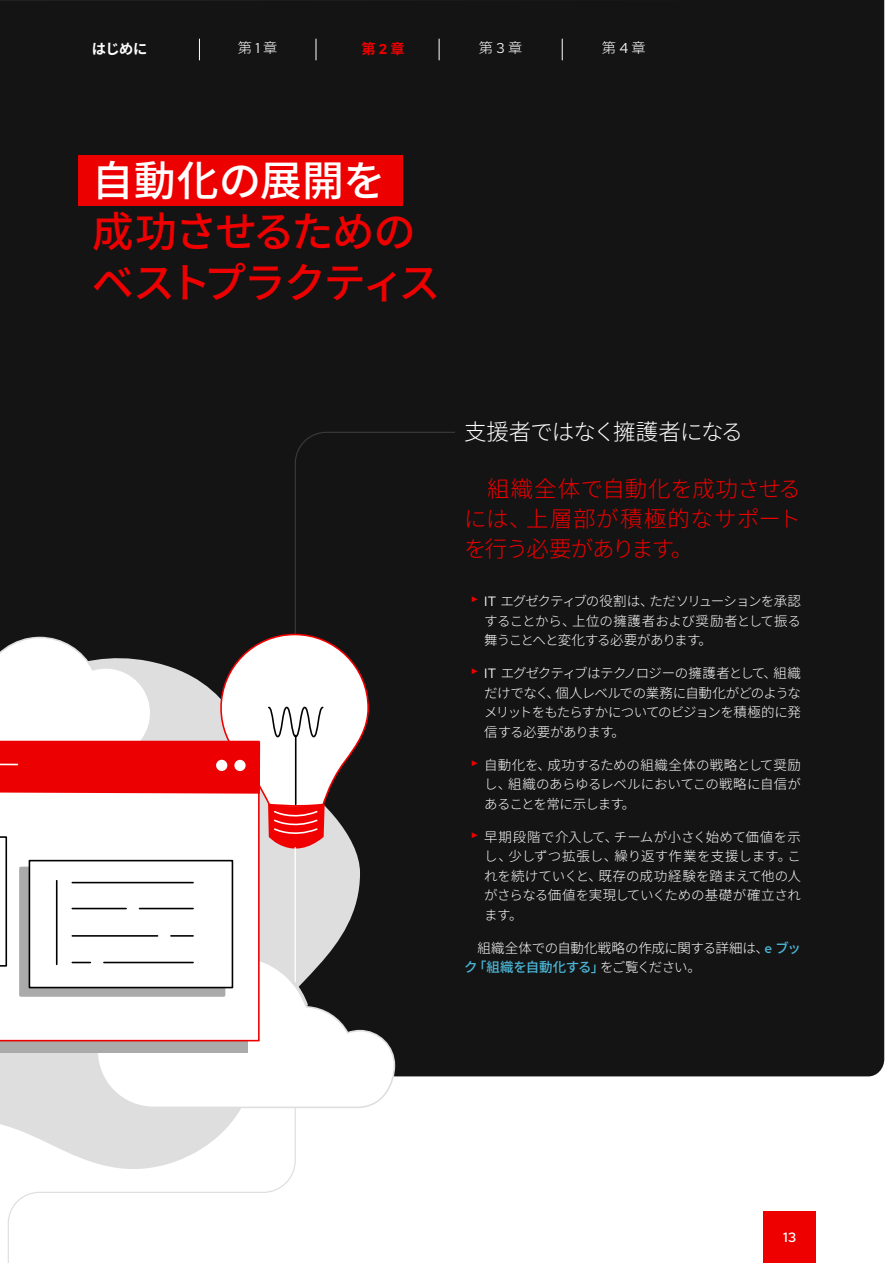
<style>
.page{position:relative;width:893px;height:1263px;background:#fff}
.page>*{position:absolute;margin:0;border:0;box-sizing:border-box;transform-origin:0 0}
.t1{font:500 42px/51px "Noto Sans JP";letter-spacing:-.055em;color:#e00}
.t2{font:500 42px "Noto Sans JP";color:#fff}
.t3{font:300 22.5px/30px "Noto Sans JP";letter-spacing:-.005em;color:#ed0000;text-align:justify}
.t4{font:300 22.5px "Noto Sans JP";letter-spacing:-.045em;color:#fff}
.t5{font:300 14.25px "Noto Sans JP";color:#fff}
.t6{font:700 14.25px "Noto Sans JP";color:#fff}
.t7{font:700 14.25px "Noto Sans JP";color:#e00}
.t8{font:300 13.5px/19.5px "Noto Sans JP";letter-spacing:-.03em;color:#fff;text-align:justify}
.t9{font:500 13.5px "Red Hat Text";color:#fff}
.s1{font-family:"Red Hat Text";font-weight:400}
.s2{font-family:"Red Hat Text"}
.s3{font-family:"Red Hat Text";font-weight:500;color:#4cb6d6}
.s4{font-weight:500;color:#4cb6d6}
</style>
<div class="page">
<div style="left:0;top:0;width:884px;height:1076px;background:#141414"></div>
<svg style="left:8px;top:1173px;width:285px;height:90px"></svg>
<svg style="left:0;top:1107px;width:296px;height:66px;fill:#dedede"></svg>
<svg style="left:0;top:431px;width:456px;height:676px"></svg>
<div style="left:763px;top:1211px;width:53px;height:52px;background:#e00"></div>
<svg style="left:199px;top:39px;width:1px;height:21px"></svg>
<svg style="left:316px;top:39px;width:1px;height:21px"></svg>
<svg style="left:439px;top:39px;width:1px;height:21px"></svg>
<svg style="left:562px;top:39px;width:1px;height:21px"></svg>
<div style="left:79px;top:155px;width:324px;height:50px;background:#ed0000"></div>
<p class="t6" style="left:92px;top:40px;width:57px">はじめに</p>
<p class="t5" style="left:238px;top:40px;width:41px">第 <span class="s1">1</span> 章</p>
<p class="t7" style="left:362px;top:40px;width:45px">第 <span class="s2">2</span> 章</p>
<p class="t5" style="left:479px;top:40px;width:45px">第 <span class="s1">3</span> 章</p>
<p class="t5" style="left:602px;top:40px;width:45px">第 <span class="s1">4</span> 章</p>
<h1 class="t2" style="left:92px;top:157px;width:295px">自動化の展開を</h1>
<h1 class="t1" style="left:92px;top:207px;width:350px">成功させるためのベストプラクティス</h1>
<h2 class="t4" style="left:464px;top:419px;width:281px">支援者ではなく擁護者になる</h2>
<h2 class="t3" style="left:464px;top:474px;width:339px;text-indent:23px">組織全体で自動化を成功させるには、上層部が積極的なサポートを行う必要があります。</h2>
<p class="t8" style="left:484px;top:592px;width:318px;text-indent:-14px"><sup>►</sup> <span class="s1">IT</span> エグゼクティブの役割は、ただソリューションを承認することから、上位の擁護者および奨励者として振る舞うことへと変化する必要があります。</p>
<p class="t8" style="left:484px;top:664px;width:318px;text-indent:-14px"><sup>►</sup> <span class="s1">IT</span> エグゼクティブはテクノロジーの擁護者として、組織だけでなく、個人レベルでの業務に自動化がどのようなメリットをもたらすかについてのビジョンを積極的に発信する必要があります。</p>
<p class="t8" style="left:484px;top:755px;width:318px;text-indent:-14px"><sup>►</sup> 自動化を、成功するための組織全体の戦略として奨励し、組織のあらゆるレベルにおいてこの戦略に自信があることを常に示します。</p>
<p class="t8" style="left:484px;top:827px;width:318px;text-indent:-14px"><sup>►</sup> 早期段階で介入して、チームが小さく始めて価値を示し、少しずつ拡張し、繰り返す作業を支援します。これを続けていくと、既存の成功経験を踏まえて他の人がさらなる価値を実現していくための基礎が確立されます。</p>
<p class="t8" style="left:464px;top:938px;width:339px;text-indent:14px">組織全体での自動化戦略の作成に関する詳細は、<span class="s3">e</span> <span class="s4">ブック「組織を自動化する」</span>をご覧ください。</p>
<p class="t9" style="left:783px;top:1228px;width:14px">13</p>
</div>
